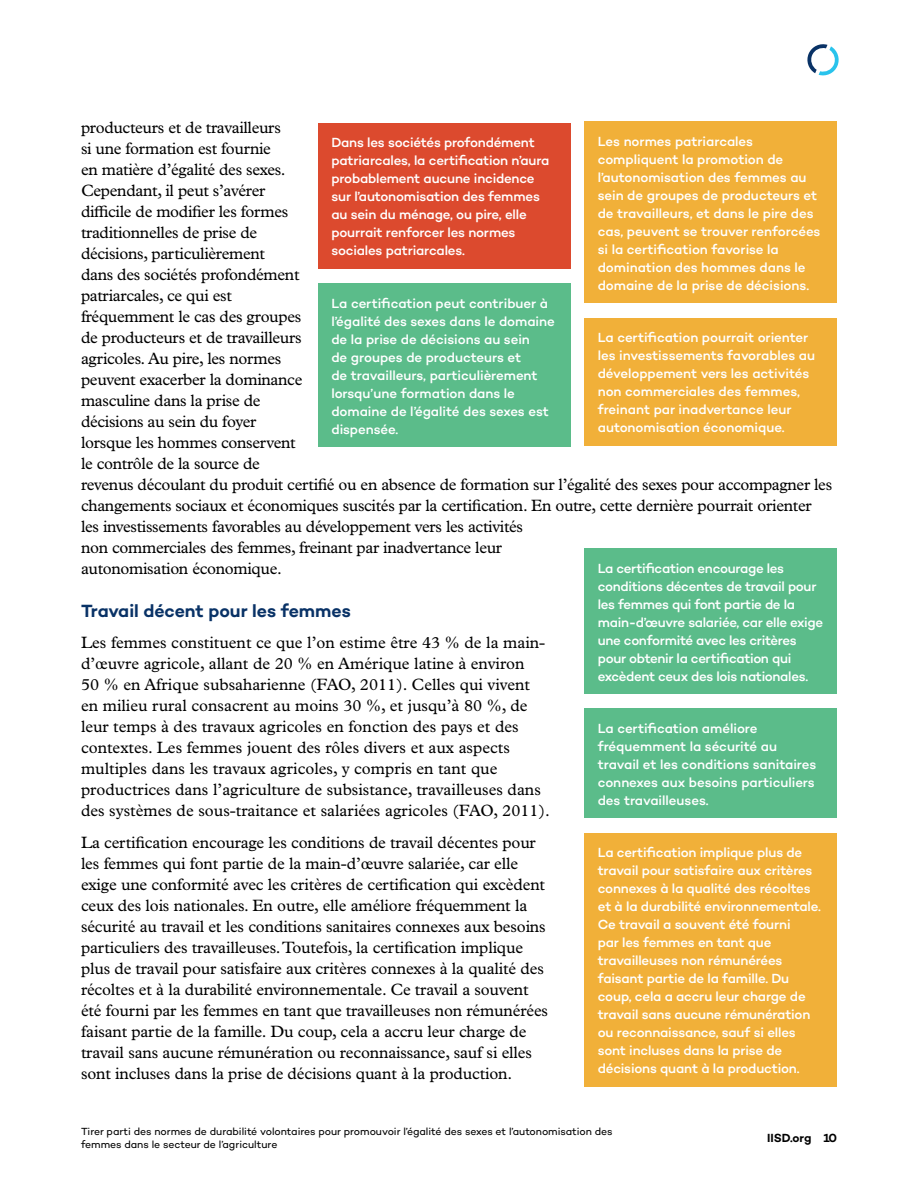
<style>
.page{position:relative;width:918px;height:1188px;background:#fff}
.page>*{position:absolute;margin:0;border:0;box-sizing:border-box;transform-origin:0 0}
.t1{font:600 18px "Campton";letter-spacing:-.005em;color:#093266}
.t2{font:16.5px/21px "Plantin MT Pro";letter-spacing:-.01em;color:#000}
.t3{font:500 13.5px/18px "Campton";letter-spacing:-.01em;color:#fff}
.t4{font:600 12px "Campton";letter-spacing:-.005em;color:#000}
.t5{font:10.5px/13.5px "Campton";letter-spacing:-.005em;color:#000}
</style>
<div class="page">
<svg style="left:807px;top:44px;width:32px;height:32px"></svg>
<div style="left:584px;top:549px;width:253px;height:145px;background:#5bbc8a"></div>
<div style="left:584px;top:708px;width:253px;height:110px;background:#5bbc8a"></div>
<div style="left:584px;top:833px;width:253px;height:254px;background:#f1b039"></div>
<div style="left:318px;top:283px;width:253px;height:164px;background:#5bbc8a"></div>
<div style="left:584px;top:122px;width:253px;height:181px;background:#f1b039"></div>
<div style="left:584px;top:318px;width:253px;height:128px;background:#f1b039"></div>
<div style="left:318px;top:123px;width:253px;height:146px;background:#dc4a2e"></div>
<p class="t2" style="left:81px;top:117px;width:753px">producteurs et de travailleurs<br>si une formation est fournie<br>en matière d’égalité des sexes.<br>Cependant, il peut s’avérer<br>difficile de modifier les formes<br>traditionnelles de prise de<br>décisions, particulièrement<br>dans des sociétés profondément<br>patriarcales, ce qui est<br>fréquemment le cas des groupes<br>de producteurs et de travailleurs<br>agricoles. Au pire, les normes<br>peuvent exacerber la dominance<br>masculine dans la prise de<br>décisions au sein du foyer<br>lorsque les hommes conservent<br>le contrôle de la source de<br>revenus découlant du produit certifié ou en absence de formation sur l’égalité des sexes pour accompagner les changements sociaux et économiques suscités par la certification. En outre, cette dernière pourrait orienter les investissements favorables au développement vers les activités<br>non commerciales des femmes, freinant par inadvertance leur<br>autonomisation économique.</p>
<p class="t1" style="left:81px;top:599px;width:271px">Travail décent pour les femmes</p>
<p class="t2" style="left:81px;top:632px;width:470px">Les femmes constituent ce que l’on estime être 43 % de la main&shy;d’œuvre agricole, allant de 20 % en Amérique latine à environ<br>50 % en Afrique subsaharienne (FAO, 2011). Celles qui vivent en milieu rural consacrent au moins 30 %, et jusqu’à 80 %, de leur temps à des travaux agricoles en fonction des pays et des contextes. Les femmes jouent des rôles divers et aux aspects multiples dans les travaux agricoles, y compris en tant que productrices dans l’agriculture de subsistance, travailleuses dans des systèmes de sous-traitance et salariées agricoles (FAO, 2011).</p>
<p class="t2" style="left:81px;top:832px;width:469px">La certification encourage les conditions de travail décentes pour les femmes qui font partie de la main-d’œuvre salariée, car elle exige une conformité avec les critères de certification qui excèdent ceux des lois nationales. En outre, elle améliore fréquemment la sécurité au travail et les conditions sanitaires connexes aux besoins particuliers des travailleuses. Toutefois, la certification implique plus de travail pour satisfaire aux critères connexes à la qualité des récoltes et à la durabilité environnementale. Ce travail a souvent été fourni par les femmes en tant que travailleuses non rémunérées faisant partie de la famille. Du coup, cela a accru leur charge de travail sans aucune rémunération ou reconnaissance, sauf si elles sont incluses dans la prise de décisions quant à la production.</p>
<p class="t3" style="left:598px;top:132px;width:224px">Les normes patriarcales compliquent la promotion de l’autonomisation des femmes au sein de groupes de producteurs et de travailleurs, et dans le pire des cas, peuvent se trouver renforcées si la certification favorise la domination des hommes dans le domaine de la prise de décisions.</p>
<p class="t3" style="left:598px;top:328px;width:219px">La certification pourrait orienter les investissements favorables au développement vers les activités non commerciales des femmes, freinant par inadvertance leur autonomisation économique.</p>
<p class="t3" style="left:331px;top:133px;width:220px">Dans les sociétés profondément patriarcales, la certification n’aura probablement aucune incidence sur l’autonomisation des femmes au sein du ménage, ou pire, elle pourrait renforcer les normes sociales patriarcales.</p>
<p class="t3" style="left:331px;top:294px;width:225px">La certification peut contribuer à l’égalité des sexes dans le domaine de la prise de décisions au sein<br>de groupes de producteurs et<br>de travailleurs, particulièrement lorsqu’une formation dans le domaine de l’égalité des sexes est dispensée.</p>
<p class="t3" style="left:598px;top:559px;width:227px">La certification encourage les conditions décentes de travail pour les femmes qui font partie de la main-d’œuvre salariée, car elle exige une conformité avec les critères pour obtenir la certification qui excèdent ceux des lois nationales.</p>
<p class="t3" style="left:598px;top:719px;width:220px">La certification améliore fréquemment la sécurité au travail et les conditions sanitaires connexes aux besoins particuliers des travailleuses.</p>
<p class="t3" style="left:598px;top:843px;width:225px">La certification implique plus de travail pour satisfaire aux critères connexes à la qualité des récoltes et à la durabilité environnementale.<br>Ce travail a souvent été fourni<br>par les femmes en tant que travailleuses non rémunérées faisant partie de la famille. Du coup, cela a accru leur charge de travail sans aucune rémunération ou reconnaissance, sauf si elles sont incluses dans la prise de décisions quant à la production.</p>
<p class="t5" style="left:81px;top:1124px;width:533px">Tirer parti des normes de durabilité volontaires pour promouvoir l’égalité des sexes et l’autonomisation des femmes dans le secteur de l’agriculture</p>
<p class="t4" style="left:767px;top:1130px;width:71px">IISD.org 10</p>
</div>
